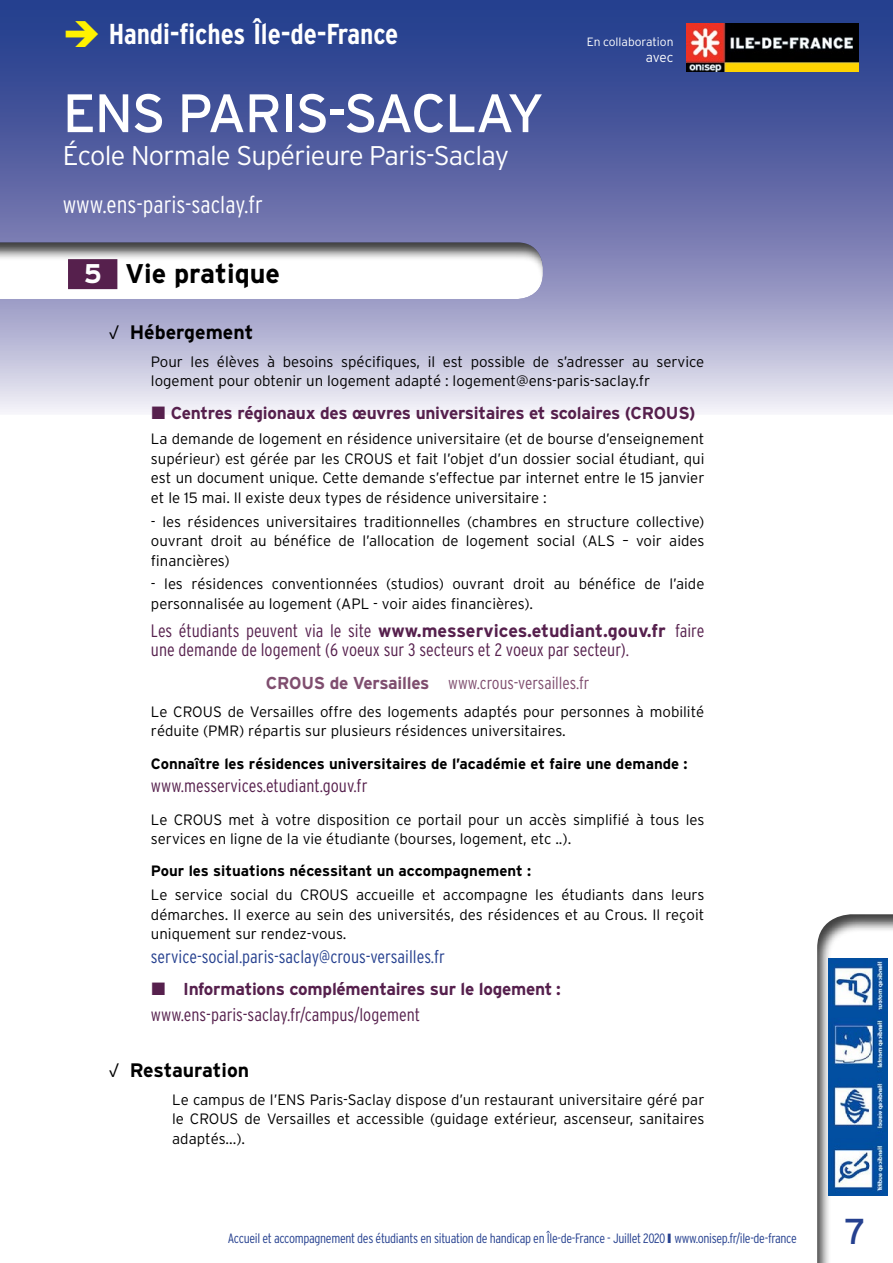
<style>
.page{position:relative;width:893px;height:1263px;background:#fff}
.page>*{position:absolute;margin:0;border:0;box-sizing:border-box;transform-origin:0 0}
.t1{font:54px "Interstate";letter-spacing:-.025em;color:#fff}
.t2{font:36px "Interstate";color:#25408f}
.t3{font:700 condensed 28.8px "Interstate";letter-spacing:-.005em;color:#fff}
.t4{font:300 27px "Interstate";letter-spacing:-.025em;color:#fff}
.t5{font:700 27px "Interstate";color:#000}
.t6{font:300 condensed 24px "Interstate";color:#fff}
.t7{font:700 19.5px "Interstate";color:#000}
.t8{font:300 condensed 18px/19.5px "Interstate";color:#56204d}
.t9{font:300 condensed 18px "Interstate";color:#25408f}
.t10{font:700 17.25px "Interstate";letter-spacing:-.015em;color:#56204d}
.t11{font:300 condensed 17.25px "Interstate";color:#7f4e6f}
.t12{font:300 15px/19.5px "Interstate";color:#000}
.t13{font:700 15px "Interstate";color:#000}
.t14{font:300 condensed 13.5px "Interstate";letter-spacing:-.025em;color:#25408f}
.t15{font:300 13.5px "Interstate";color:#fff}
.t16{font:300 12px "Interstate";color:#fff}
.s1{color:#fff200}
.s2{color:#fff}
.s3{font-weight:300}
.s4{font-weight:700;font-stretch:normal}
</style>
<div class="page">
<div style="left:805px;top:901px;width:88px;height:362px;background:#000;opacity:.75"></div>
<svg style="left:0;top:0;width:893px;height:412px;background:#737cb2"></svg>
<div style="left:0;top:229px;width:556px;height:71px;background:#000;opacity:.75"></div>
<div style="left:68px;top:259px;width:49px;height:30px;background:#56204d"></div>
<img style="left:686px;top:23px;width:172px;height:48px">
<img style="left:829px;top:958px;width:58px;height:237px">
<svg style="left:152px;top:406px;width:13px;height:6px"></svg>
<h3 class="t3" style="left:63px;top:16px;width:337px"><span class="s1">➔</span> Handi-fiches Île-de-France</h3>
<h1 class="t1" style="left:63px;top:80px;width:483px">ENS PARIS-SACLAY</h1>
<h3 class="t4" style="left:63px;top:139px;width:448px">école Normale Supérieure Paris-Saclay</h3>
<h3 class="t6" style="left:63px;top:190px;width:202px">www.ens-paris-saclay.fr</h3>
<h3 class="t5" style="left:84px;top:257px;width:198px"><span class="s2">5</span> Vie pratique</h3>
<p class="t16" style="left:587px;top:34px;width:88px">En collaboration</p>
<p class="t15" style="left:646px;top:49px;width:29px">avec</p>
<h3 class="t7" style="left:108px;top:320px;width:146px"><span class="s3">√</span> Hébergement</h3>
<p class="t12" style="left:151px;top:352px;width:555px">Pour les élèves à besoins spécifiques, il est possible de s’adresser au service logement pour obtenir un logement adapté : logement@ens-paris-saclay.fr</p>
<p class="t10" style="left:171px;top:402px;width:526px">Centres régionaux des œuvres universitaires et scolaires (CROUS)</p>
<p class="t12" style="left:151px;top:429px;width:555px;text-align:justify">La demande de logement en résidence universitaire (et de bourse d’enseignement supérieur) est gérée par les CROUS et fait l’objet d’un dossier social étudiant, qui est un document unique. Cette demande s’effectue par internet entre le 15 janvier et le 15 mai. Il existe deux types de résidence universitaire :</p>
<p class="t12" style="left:151px;top:511px;width:555px;text-align:justify">- les résidences universitaires traditionnelles (chambres en structure collective) ouvrant droit au bénéfice de l’allocation de logement social (ALS – voir aides financières)</p>
<p class="t12" style="left:151px;top:574px;width:555px">- les résidences conventionnées (studios) ouvrant droit au bénéfice de l’aide personnalisée au logement (APL - voir aides financières).</p>
<p class="t8" style="left:151px;top:621px;width:555px">Les étudiants peuvent via le site <span class="s4">www.messervices.etudiant.gouv.fr</span> faire une demande de logement (6 voeux sur 3 secteurs et 2 voeux par secteur).</p>
<p class="t11" style="left:266px;top:672px;width:325px"><span class="s4">CROUS de Versailles</span> www.crous-versailles.fr</p>
<p class="t12" style="left:151px;top:702px;width:555px">Le CROUS de Versailles offre des logements adaptés pour personnes à mobilité réduite (PMR) répartis sur plusieurs résidences universitaires.</p>
<p class="t13" style="left:151px;top:754px;width:538px">Connaître les résidences universitaires de l’académie et faire une demande :</p>
<p class="t8" style="left:151px;top:776px;width:218px">www.messervices.etudiant.gouv.fr</p>
<p class="t12" style="left:151px;top:809px;width:555px">Le CROUS met à votre disposition ce portail pour un accès simplifié à tous les services en ligne de la vie étudiante (bourses, logement, etc ..).</p>
<p class="t13" style="left:151px;top:862px;width:382px">Pour les situations nécessitant un accompagnement :</p>
<p class="t12" style="left:151px;top:885px;width:555px;text-align:justify">Le service social du CROUS accueille et accompagne les étudiants dans leurs démarches. Il exerce au sein des universités, des résidences et au Crous. Il reçoit uniquement sur rendez-vous.</p>
<p class="t9" style="left:151px;top:945px;width:295px">service-social.paris-saclay@crous-versailles.fr</p>
<p class="t10" style="left:183px;top:978px;width:379px">Informations complémentaires sur le logement :</p>
<p class="t8" style="left:151px;top:1005px;width:271px">www.ens-paris-saclay.fr/campus/logement</p>
<h3 class="t7" style="left:108px;top:1058px;width:142px"><span class="s3">√</span> Restauration</h3>
<p class="t12" style="left:172px;top:1090px;width:534px;text-align:justify">Le campus de l’ENS Paris-Saclay dispose d’un restaurant universitaire géré par le CROUS de Versailles et accessible (guidage extérieur, ascenseur, sanitaires adaptés...).</p>
<p class="t14" style="left:228px;top:1230px;width:570px">Accueil et accompagnement des étudiants en situation de handicap en Île-de-France - Juillet 2020 ❙ www.onisep.fr/ile-de-france</p>
<h2 class="t2" style="left:845px;top:1209px;width:23px">7</h2>
</div>
